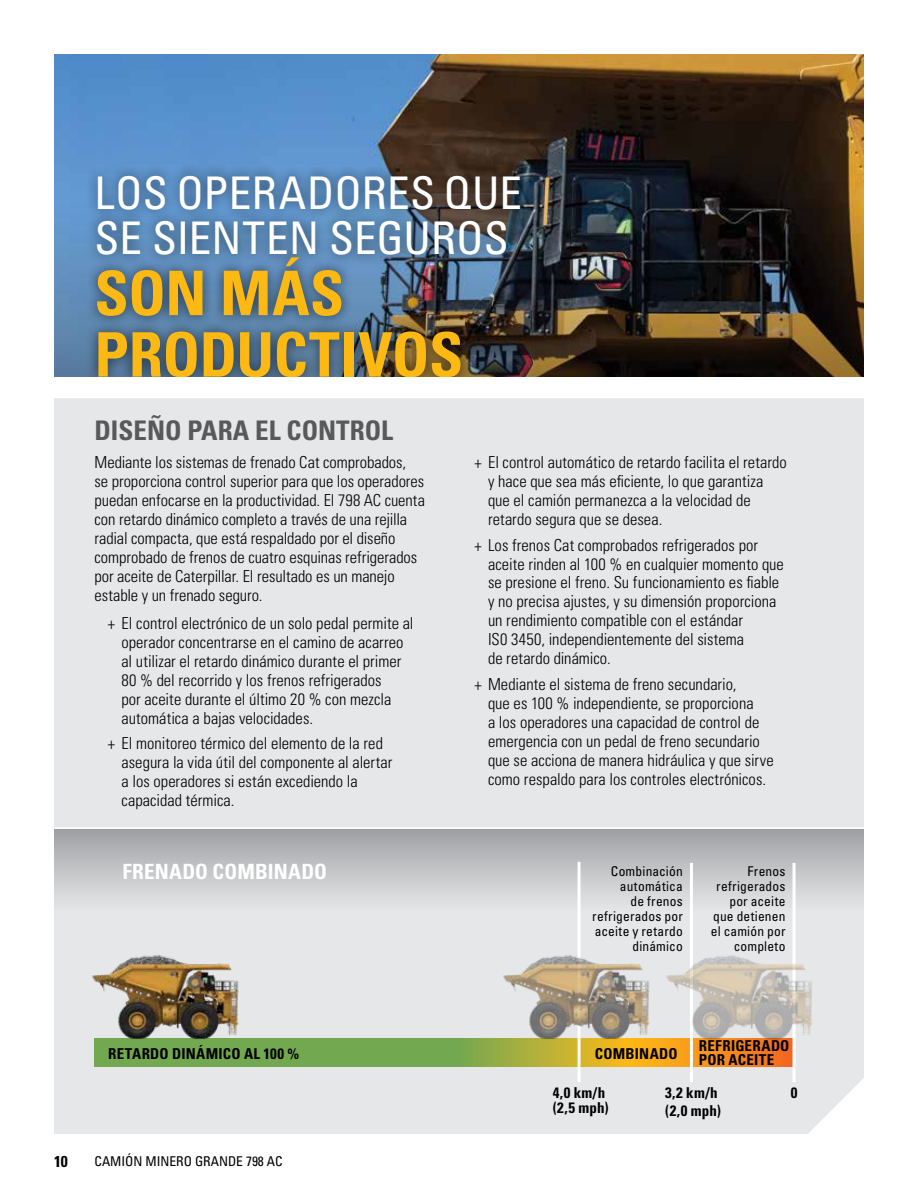
<style>
.page{position:relative;width:918px;height:1188px;background:#fff}
.page>*{position:absolute;margin:0;border:0;box-sizing:border-box;transform-origin:0 0}
.t1{font:700 condensed 61.5px/61.5px "Univers LT Std";letter-spacing:-.005em;color:#fdb913}
.t2{font:condensed 45px/45px "Univers LT Std";letter-spacing:.005em;color:#fff}
.t3{font:700 condensed 27px "Univers LT Std";color:#58595b}
.t4{font:700 condensed 21px "Univers LT Std";letter-spacing:.005em;color:#fff}
.t5{font:300 condensed 16.5px/18.9px "Univers LT Std";color:#000}
.t6{font:700 condensed 15.75px "Univers LT Std";color:#000}
.t7{font:700 condensed 15px/15px "Univers LT Std";letter-spacing:.015em;color:#000}
.t8{font:condensed 13.5px/15px "Univers LT Std";letter-spacing:.01em;color:#000;text-align:right}
</style>
<div class="page">
<div style="left:54px;top:398px;width:810px;height:736px;background:#e6e7e8"></div>
<div style="left:54px;top:829px;width:810px;height:83px;background:linear-gradient(to bottom,#9ea0a3,#e7e8e9)"></div>
<img style="left:54px;top:54px;width:810px;height:96px">
<img style="left:54px;top:150px;width:810px;height:227px">
<div style="left:85px;top:163px;width:448px;height:227px;background:#000;opacity:.61"></div>
<div style="left:45px;top:377px;width:825px;height:13px;background:#fff"></div>
<svg style="left:94px;top:1039px;width:699px;height:28px;background:#8ca445"></svg>
<hr style="left:793px;top:863px;width:3px;height:219px;background:#fff">
<hr style="left:690px;top:863px;width:3px;height:219px;background:#fff">
<hr style="left:578px;top:862px;width:3px;height:220px;background:#fff">
<img style="left:87px;top:948px;width:157px;height:117px">
<img style="left:499px;top:948px;width:156px;height:117px">
<img style="left:662px;top:948px;width:156px;height:109px">
<hr style="left:45px;top:827px;width:819px;height:2px;background:#fff">
<h2 class="t2" style="left:94px;top:170px;width:429px">LOS OPERADORES QUE<br>SE SIENTEN SEGUROS</h2>
<h1 class="t1" style="left:94px;top:262px;width:370px">SON MÁS<br>PRODUCTIVOS</h1>
<h3 class="t3" style="left:94px;top:414px;width:300px">DISEÑO PARA EL CONTROL</h3>
<p class="t5" style="left:94px;top:453px;width:332px">Mediante los sistemas de frenado Cat comprobados,<br>se proporciona control superior para que los operadores puedan enfocarse en la productividad. El 798 AC cuenta con retardo dinámico completo a través de una rejilla radial compacta, que está respaldado por el diseño comprobado de frenos de cuatro esquinas refrigerados por aceite de Caterpillar. El resultado es un manejo estable y un frenado seguro.</p>
<p class="t5" style="left:121px;top:613px;width:294px;text-indent:-13px">+ El control electrónico de un solo pedal permite al operador concentrarse en el camino de acarreo al utilizar el retardo dinámico durante el primer 80 % del recorrido y los frenos refrigerados<br>por aceite durante el último 20 % con mezcla automática a bajas velocidades.</p>
<p class="t5" style="left:121px;top:734px;width:272px;text-indent:-13px">+ El monitoreo térmico del elemento de la red asegura la vida útil del componente al alertar a los operadores si están excediendo la capacidad térmica.</p>
<p class="t5" style="left:488px;top:453px;width:300px;text-indent:-13px">+ El control automático de retardo facilita el retardo y hace que sea más eficiente, lo que garantiza que el camión permanezca a la velocidad de retardo segura que se desea.</p>
<p class="t5" style="left:488px;top:535px;width:297px;text-indent:-13px">+ Los frenos Cat comprobados refrigerados por aceite rinden al 100 % en cualquier momento que se presione el freno. Su funcionamiento es fiable y no precisa ajustes, y su dimensión proporciona un rendimiento compatible con el estándar<br>IS0 3450, independientemente del sistema<br>de retardo dinámico.</p>
<p class="t5" style="left:488px;top:675px;width:287px;text-indent:-13px">+ Mediante el sistema de freno secundario,<br>que es 100 % independiente, se proporciona<br>a los operadores una capacidad de control de emergencia con un pedal de freno secundario que se acciona de manera hidráulica y que sirve como respaldo para los controles electrónicos.</p>
<p class="t4" style="left:122px;top:859px;width:206px">FRENADO COMBINADO</p>
<p class="t8" style="left:592px;top:863px;width:92px">Combinación automática<br>de frenos refrigerados por aceite y retardo dinámico</p>
<p class="t8" style="left:711px;top:863px;width:76px">Frenos refrigerados por aceite que detienen el camión por completo</p>
<p class="t7" style="left:108px;top:1046px;width:193px">RETARDO DINÁMICO AL 100 %</p>
<p class="t7" style="left:699px;top:1039px;width:92px;line-height:13.5px">REFRIGERADO<br>POR ACEITE</p>
<p class="t7" style="left:595px;top:1046px;width:84px">COMBINADO</p>
<p class="t6" style="left:54px;top:1151px;width:15px">10</p>
<p class="t8" style="left:94px;top:1153px;width:190px">CAMIÓN MINERO GRANDE 798 AC</p>
<p class="t7" style="left:553px;top:1086px;width:57px">4,0 km/h (2,5 mph)</p>
<p class="t7" style="left:665px;top:1084px;width:57px;line-height:18px">3,2 km/h (2,0 mph)</p>
<p class="t7" style="left:791px;top:1086px;width:8px">0</p>
</div>
